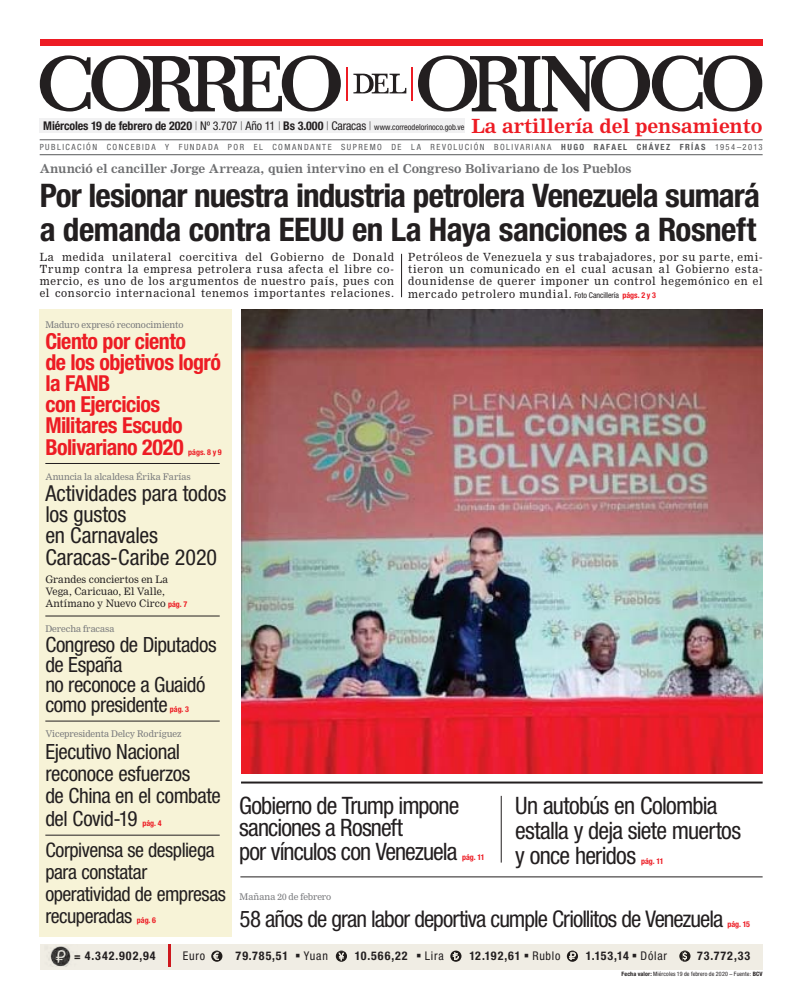
<style>
.page{position:relative;width:808px;height:1007px;background:#fff}
.page>*{position:absolute;margin:0;border:0;box-sizing:border-box;transform-origin:0 0}
.t1{font:700 condensed 32.5px/34px "Helvetica Neue";letter-spacing:-.02em;color:#231f20}
.t2{font:condensed 24px/23px "Helvetica Neue";letter-spacing:-.035em;color:#231f20}
.t3{font:condensed 23px "Helvetica Neue";letter-spacing:-.045em;color:#231f20}
.t4{font:700 condensed 22px/21.2px "Helvetica Neue";letter-spacing:-.025em;color:#ed1c24}
.t5{font:condensed 22px/21.3px "Helvetica Neue";letter-spacing:-.01em;color:#231f20}
.t6{font:condensed 21px/20px "Helvetica Neue";letter-spacing:-.025em;color:#231f20}
.t7{font:condensed 20px/22px "Helvetica Neue";letter-spacing:-.025em;color:#231f20}
.t8{font:700 19.1px "Nimrod MT Std";letter-spacing:-.005em;color:#ed1c24}
.t9{font:700 condensed 12px "Helvetica Neue";letter-spacing:-.01em;color:#231f20}
.t10{font:700 12px "Nimrod MT Std";color:#6d6e70}
.t11{font:700 condensed 12px "Helvetica Neue";letter-spacing:.02em;color:#231f20}
.t12{font:condensed 12px "Helvetica Neue";letter-spacing:.065em;color:#231f20}
.t13{font:11px/12px "Nimrod MT Std";letter-spacing:.065em;color:#231f20;text-align:justify}
.t14{font:10px/12.2px "Nimrod MT Std";color:#231f20}
.t15{font:9px "Nimrod MT Std";letter-spacing:-.005em;color:#77787b}
.t16{font:condensed 8.5px "Helvetica Neue";letter-spacing:.17em;color:#58595b}
.t17{font:700 condensed 8px "Helvetica Neue";letter-spacing:-.005em;color:#ed1c24}
.t18{font:condensed 6px "Helvetica Neue";letter-spacing:.015em;color:#231f20}
.s1{font-weight:100}
.s2{font-weight:400}
.s3{font-weight:400;font-size:8.2px}
.s4{font-weight:700}
.s5{font-family:"Helvetica Neue";font-stretch:condensed;font-size:8px}
.s6{font-family:"Helvetica Neue";font-weight:700;font-stretch:condensed;font-size:8px;color:#ed1c24}
.s7{font-size:11px}
</style>
<div class="page">
<div style="left:40px;top:119px;width:425px;height:14px;background:#f1f1f2"></div>
<div style="left:40px;top:40px;width:722px;height:6px;background:#ed1c24"></div>
<svg style="left:418px;top:55px;width:344px;height:57px"></svg>
<svg style="left:40px;top:55px;width:301px;height:57px"></svg>
<svg style="left:353px;top:73px;width:53px;height:21px"></svg>
<hr style="left:347px;top:67px;width:1px;height:34px;background:#ed1c24">
<hr style="left:411px;top:67px;width:2px;height:34px;background:#ed1c24">
<hr style="left:40px;top:154px;width:723px;height:1px;background:#58595b">
<hr style="left:40px;top:139px;width:723px;height:1px;background:#58595b">
<hr style="left:401px;top:254px;width:1px;height:43px;background:#231f20">
<img style="left:241px;top:309px;width:522px;height:464px">
<hr style="left:241px;top:781px;width:522px;height:2px;background:#231f20">
<div style="left:40px;top:944px;width:723px;height:25px;background:#f0ede4"></div>
<hr style="left:169px;top:944px;width:2px;height:23px;background:#ce171e">
<img style="left:48px;top:946px;width:23px;height:20px">
<svg style="left:211px;top:950px;width:11px;height:11px"></svg>
<svg style="left:336px;top:950px;width:11px;height:11px"></svg>
<svg style="left:450px;top:950px;width:11px;height:11px"></svg>
<svg style="left:567px;top:950px;width:11px;height:11px"></svg>
<svg style="left:679px;top:950px;width:11px;height:11px"></svg>
<div style="left:40px;top:309px;width:192px;height:627px;background:#f7f3d7"></div>
<hr style="left:45px;top:463px;width:175px;height:1px;background:#231f20">
<hr style="left:45px;top:615px;width:175px;height:1px;background:#231f20">
<hr style="left:45px;top:720px;width:175px;height:1px;background:#231f20">
<hr style="left:45px;top:834px;width:175px;height:1px;background:#231f20">
<hr style="left:240px;top:876px;width:523px;height:1px;background:#231f20">
<hr style="left:501px;top:795px;width:1px;height:67px;background:#231f20">
<p class="t9" style="left:43px;top:122px;width:423px">Miércoles 19 de febrero de 2020 <span class="s1">|</span> <span class="s2">Nº 3.707</span> <span class="s1">|</span> <span class="s2">Año 11</span> <span class="s1">|</span> Bs 3.000 <span class="s1">|</span> <span class="s2">Caracas</span> <span class="s1">|</span> <span class="s3">www.correodelorinoco.gob.ve</span></p>
<h3 class="t8" style="left:471px;top:115px;width:293px">La artillería del pensamiento</h3>
<p class="t16" style="left:40px;top:144px;width:724px">PUBLICACIÓN CONCEBIDA Y FUNDADA POR EL COMANDANTE SUPREMO DE LA REVOLUCIÓN BOLIVARIANA <span class="s4">HUGO RAFAEL CHÁVEZ FRÍAS</span> 1954–2013</p>
<p class="t10" style="left:40px;top:163px;width:593px">Anunció el canciller Jorge Arreaza, quien intervino en el Congreso Bolivariano de los Pueblos</p>
<h1 class="t1" style="left:40px;top:182px;width:722px">Por lesionar nuestra industria petrolera Venezuela sumará a demanda contra EEUU en La Haya sanciones a Rosneft</h1>
<p class="t13" style="left:40px;top:252px;width:356px">La medida unilateral coercitiva del Gobierno de Donald Trump contra la empresa petrolera rusa afecta el libre co&shy;mercio, es uno de los argumentos de nuestro país, pues con el consorcio internacional tenemos importantes relaciones.</p>
<p class="t13" style="left:408px;top:252px;width:356px">Petróleos de Venezuela y sus trabajadores, por su parte, emi&shy;tieron un comunicado en el cual acusan al Gobierno esta&shy;dounidense de querer imponer un control hegemónico en el mercado petrolero mundial. <span class="s5">Foto Cancillería</span> <span class="s6">págs. 2 y 3</span></p>
<p class="t15" style="left:45px;top:320px;width:140px">Maduro expresó reconocimiento</p>
<h3 class="t4" style="left:45px;top:332px;width:177px">Ciento por ciento<br>de los objetivos logró la FANB<br>con Ejercicios<br>Militares Escudo<br>Bolivariano 2020</h3>
<p class="t17" style="left:188px;top:449px;width:35px">págs. 8 y 9</p>
<p class="t15" style="left:45px;top:472px;width:147px">Anuncia la alcaldesa Érika Farías</p>
<h3 class="t5" style="left:45px;top:485px;width:183px">Actividades para todos los gustos<br>en Carnavales<br>Caracas-Caribe 2020</h3>
<p class="t14" style="left:45px;top:573px;width:144px">Grandes conciertos en La<br>Vega, Caricuao, El Valle,<br>Antímano y Nuevo Circo <span class="s6">pág. 7</span></p>
<p class="t15" style="left:45px;top:624px;width:71px">Derecha fracasa</p>
<h3 class="t6" style="left:45px;top:637px;width:173px">Congreso de Diputados de España<br>no reconoce a Guaidó como presidente</h3>
<p class="t17" style="left:170px;top:706px;width:21px">pág. 3</p>
<p class="t15" style="left:45px;top:729px;width:138px">Vicepresidenta Delcy Rodríguez</p>
<h3 class="t6" style="left:45px;top:743px;width:177px;line-height:22.3px">Ejecutivo Nacional reconoce esfuerzos<br>de China en el combate del Covid-19</h3>
<p class="t17" style="left:142px;top:820px;width:21px">pág. 4</p>
<h3 class="t7" style="left:45px;top:841px;width:182px">Corpivensa se despliega para constatar operatividad de empresas recuperadas</h3>
<p class="t17" style="left:137px;top:917px;width:21px">pág. 6</p>
<h2 class="t2" style="left:239px;top:796px;width:222px">Gobierno de Trump impone sanciones a Rosneft<br>por vínculos con Venezuela</h2>
<p class="t17" style="left:462px;top:854px;width:24px">pág. 11</p>
<h2 class="t2" style="left:515px;top:795px;width:227px;line-height:25px">Un autobús en Colombia estalla y deja siete muertos y once heridos</h2>
<p class="t17" style="left:641px;top:858px;width:24px">pág. 11</p>
<p class="t15" style="left:240px;top:892px;width:93px">Mañana 20 de febrero</p>
<h3 class="t3" style="left:240px;top:910px;width:485px">58 años de gran labor deportiva cumple Criollitos de Venezuela</h3>
<p class="t17" style="left:727px;top:921px;width:24px">pág. 15</p>
<p class="t11" style="left:74px;top:951px;width:83px"><span class="s7">=</span> 4.342.902,94</p>
<p class="t12" style="left:183px;top:951px;width:24px">Euro</p>
<p class="t11" style="left:236px;top:951px;width:54px">79.785,51</p>
<p class="t12" style="left:295px;top:951px;width:34px">▪ Yuan</p>
<p class="t11" style="left:355px;top:951px;width:54px">10.566,22</p>
<p class="t12" style="left:416px;top:951px;width:29px">▪ Lira</p>
<p class="t11" style="left:469px;top:951px;width:93px">12.192,61 ▪ <span class="s2">Rublo</span></p>
<p class="t11" style="left:586px;top:951px;width:83px">1.153,14 ▪ <span class="s2">Dólar</span></p>
<p class="t11" style="left:697px;top:951px;width:54px">73.772,33</p>
<p class="t18" style="left:621px;top:971px;width:143px"><span class="s4">Fecha valor:</span> Miércoles 19 de febrero de 2020 – Fuente: <span class="s4">BCV</span></p>
</div>
